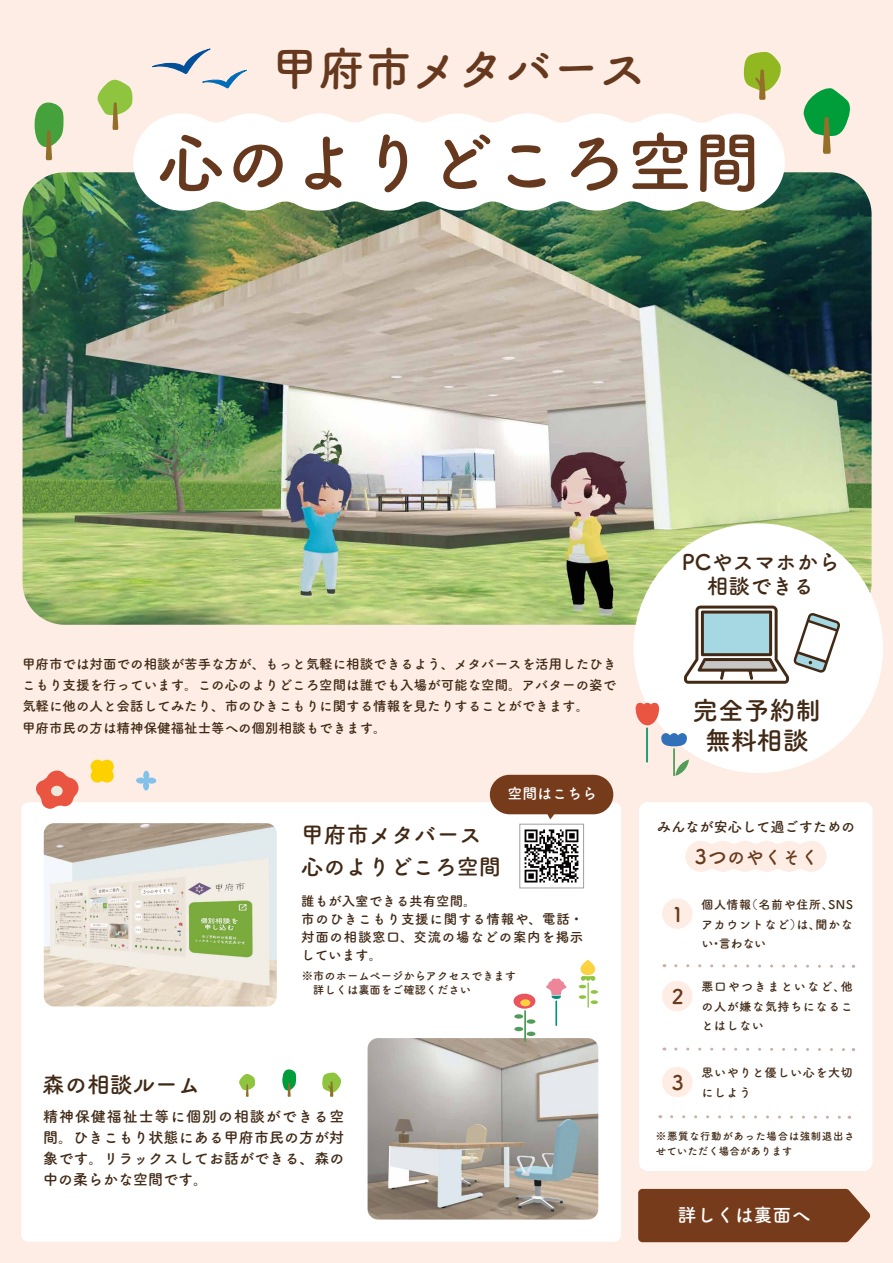
<style>
.page{position:relative;width:893px;height:1263px;background:#fdede4}
.page>*{position:absolute;margin:0;border:0;box-sizing:border-box;transform-origin:0 0}
.t1{font:67.05px "Tsuku A Rd Gothic Std B";color:#66391f}
.t2{font:46.95px "Tsuku B Rd Gothic Std B";color:#66391f}
.t3{font:25.8px/30px "Tsuku A Rd Gothic Std B";color:#412915;text-align:center}
.t4{font:22.65px "Tsuku A Rd Gothic Std B";color:#412915}
.t5{font:22.2px "Tsuku A Rd Gothic Std B";color:#412915}
.t6{font:21.45px/24px "Tsuku A Rd Gothic Std B";color:#412915;text-align:center}
.t7{font:20.25px "Tsuku A Rd Gothic Std B";color:#68391b}
.t8{font:18.9px "Tsuku A Rd Gothic Std B";color:#fff}
.t9{font:18.3px "Tsuku A Rd Gothic Std B";color:#68391b}
.t10{font:15px/21.1px "Tsuku A Rd Gothic Std B";letter-spacing:.005em;color:#412915;text-align:justify}
.t11{font:15px "Tsuku A Rd Gothic Std B";color:#fff}
.t12{font:14.25px "Tsuku A Rd Gothic Std B";color:#412915}
.t13{font:13.5px/21.1px "Tsuku A Rd Gothic Std B";color:#412915}
.t14{font:13.5px/18px "Tsuku A Rd Gothic Std B";letter-spacing:.055em;color:#412915}
.t15{font:12px/19.5px "Tsuku A Rd Gothic Std B";letter-spacing:.055em;color:#412915;text-align:justify}
.t16{font:11.25px/13.5px "Tsuku A Rd Gothic Std B";color:#412915}
.t17{font:10.5px/15px "Tsuku A Rd Gothic Std B";letter-spacing:.055em;color:#412915}
.s1{font-size:20.1px}
</style>
<div class="page">
<img style="left:23px;top:172px;width:849px;height:453px">
<div style="left:21px;top:802px;width:600px;height:440px;background:#fff;border-radius:7px"></div>
<div style="left:639px;top:802px;width:233px;height:369px;background:#fff;border-radius:9px"></div>
<div style="left:638px;top:1189px;width:232px;height:53px;background:#763b1b"></div>
<svg style="left:674px;top:964px;width:180px;height:4px"></svg>
<svg style="left:674px;top:1047px;width:180px;height:4px"></svg>
<svg style="left:670px;top:1115px;width:180px;height:4px"></svg>
<div style="left:490px;top:775px;width:123px;height:39px;background:#763b1b;border-radius:20px"></div>
<svg style="left:133px;top:113px;width:652px;height:98px;background:#f4f6f3"></svg>
<svg style="left:34px;top:102px;width:30px;height:58px"></svg>
<svg style="left:282px;top:1069px;width:14px;height:28px"></svg>
<svg style="left:804px;top:88px;width:46px;height:66px"></svg>
<svg style="left:743px;top:52px;width:38px;height:48px"></svg>
<svg style="left:322px;top:1072px;width:19px;height:25px"></svg>
<hr style="left:587px;top:982px;width:2px;height:26px;background:#8ec43e">
<svg style="left:579px;top:960px;width:19px;height:44px"></svg>
<svg style="left:91px;top:760px;width:23px;height:22px"></svg>
<svg style="left:136px;top:771px;width:20px;height:19px"></svg>
<svg style="left:152px;top:48px;width:95px;height:41px"></svg>
<svg style="left:36px;top:771px;width:43px;height:38px"></svg>
<div style="left:51px;top:786px;width:12px;height:10px;background:#eee7dc;border-radius:50%"></div>
<div style="left:633px;top:523px;width:250px;height:250px;background:#fff;border-radius:50%"></div>
<svg style="left:684px;top:606px;width:156px;height:78px"></svg>
<img style="left:44px;top:823px;width:233px;height:183px">
<img style="left:368px;top:1038px;width:230px;height:181px">
<div style="left:662px;top:898px;width:30px;height:31px;background:#fdede4;border-radius:15px"></div>
<div style="left:662px;top:981px;width:30px;height:30px;background:#fdede4;border-radius:15px"></div>
<div style="left:662px;top:1067px;width:30px;height:30px;background:#fdede4;border-radius:15px"></div>
<svg style="left:685px;top:841px;width:142px;height:31px;background:#fdefe7"></svg>
<svg style="left:239px;top:1073px;width:16px;height:24px"></svg>
<svg style="left:97px;top:79px;width:37px;height:51px"></svg>
<svg style="left:661px;top:733px;width:26px;height:13px"></svg>
<hr style="left:673px;top:748px;width:2px;height:28px;background:#519c58">
<svg style="left:675px;top:760px;width:14px;height:16px"></svg>
<hr style="left:646px;top:727px;width:2px;height:36px;background:#269d77">
<svg style="left:635px;top:703px;width:24px;height:22px"></svg>
<hr style="left:524px;top:1010px;width:2px;height:32px;background:#519c58">
<div style="left:513px;top:994px;width:22px;height:15px;background:#ea545e;border-radius:50%"></div>
<div style="left:527px;top:1019px;width:8px;height:5px;background:#519c58;border-radius:50%"></div>
<div style="left:514px;top:1014px;width:9px;height:5px;background:#519c58;border-radius:50%"></div>
<svg style="left:514px;top:1027px;width:21px;height:9px"></svg>
<div style="left:520px;top:999px;width:10px;height:7px;background:#fdd23e;border-radius:50%"></div>
<hr style="left:555px;top:1000px;width:2px;height:26px;background:#008f7b">
<svg style="left:546px;top:978px;width:20px;height:21px"></svg>
<img style="left:524px;top:829px;width:55px;height:54px">
<div style="left:519px;top:824px;width:65px;height:64px;border:1px solid #9fa0a0"></div>
<h2 class="t2" style="left:271px;top:32px;width:377px">甲府市メタバース</h2>
<h1 class="t1" style="left:158px;top:110px;width:605px">心のよりどころ空間</h1>
<p class="t13" style="left:22px;top:653px;width:595px">甲府市では対面での相談が苦手な方が、もっと気軽に相談できるよう、メタバースを活用したひきこもり支援を行っています。この心のよりどころ空間は誰でも入場が可能な空間。アバターの姿で気軽に他の人と会話してみたり、市のひきこもりに関する情報を見たりすることができます。<br>甲府市民の方は精神保健福祉士等への個別相談もできます。</p>
<h3 class="t4" style="left:301px;top:817px;width:182px">甲府市メタバース</h3>
<h3 class="t5" style="left:301px;top:849px;width:201px">心のよりどころ空間</h3>
<p class="t11" style="left:507px;top:782px;width:91px">空間はこちら</p>
<p class="t14" style="left:301px;top:891px;width:284px">誰もが入室できる共有空間。<br>市のひきこもり支援に関する情報や、電話・対面の相談窓口、交流の場などの案内を掲示しています。</p>
<h3 class="t4" style="left:42px;top:1067px;width:160px">森の相談ルーム</h3>
<p class="t16" style="left:302px;top:969px;width:216px">※市のホームページからアクセスできます　詳しくは裏面をご確認ください</p>
<p class="t10" style="left:43px;top:1105px;width:303px">精神保健福祉士等に個別の相談ができる空間。ひきこもり状態にある甲府市民の方が対象です。リラックスしてお話ができる、森の中の柔らかな空間です。</p>
<h3 class="t6" style="left:682px;top:549px;width:160px">PCやスマホから相談できる</h3>
<h3 class="t3" style="left:692px;top:694px;width:130px">完全予約制無料相談</h3>
<p class="t12" style="left:657px;top:815px;width:200px">みんなが安心して過ごすための</p>
<h3 class="t9" style="left:695px;top:843px;width:125px"><span class="s1">3つ</span>のやくそく</h3>
<p class="t15" style="left:701px;top:894px;width:153px">個人情報（名前や住所、SNSアカウントなど）は、聞かない・言わない</p>
<p class="t15" style="left:701px;top:976px;width:153px">悪口やつきまといなど、他の人が嫌な気持ちになることはしない</p>
<p class="t15" style="left:701px;top:1062px;width:153px">思いやりと優しい心を大切にしよう</p>
<p class="t17" style="left:656px;top:1127px;width:200px">※悪質な行動があった場合は強制退出させていただく場合があります</p>
<h3 class="t7" style="left:672px;top:898px;width:14px">1</h3>
<h3 class="t7" style="left:672px;top:981px;width:14px">2</h3>
<h3 class="t7" style="left:672px;top:1066px;width:14px">3</h3>
<h3 class="t8" style="left:678px;top:1200px;width:134px">詳しくは裏面へ</h3>
</div>
